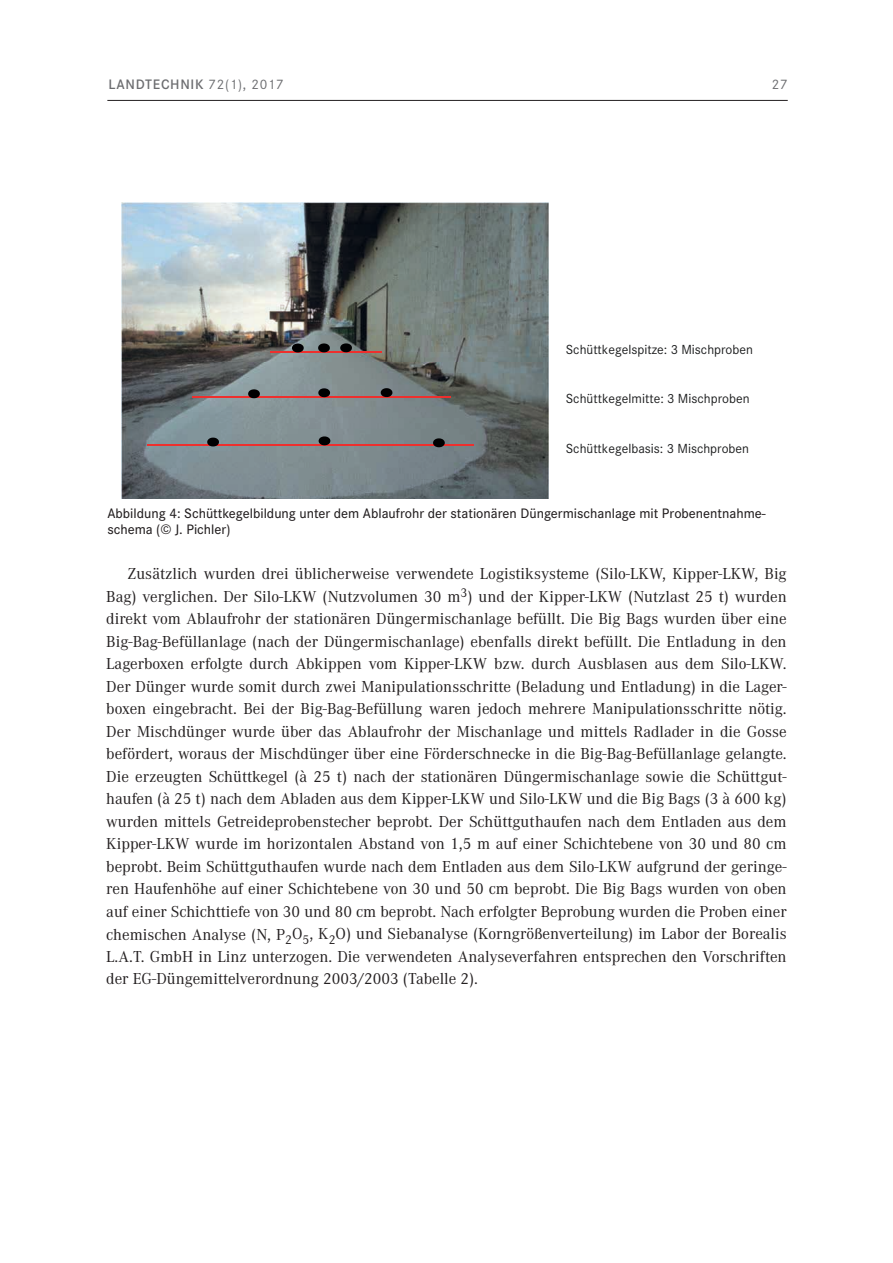
<style>
.page{position:relative;width:893px;height:1263px;background:#fff}
.page>*{position:absolute;margin:0;border:0;box-sizing:border-box;transform-origin:0 0}
.t1{font:16.5px/22.5px "Corporate A";color:#231f20;text-align:justify}
.t2{font:500 14.25px/16.5px "Corporate S";color:#231f20}
.t3{font:600 14.25px "Corporate S";letter-spacing:.05em;color:#6c6d70}
.t4{font:14.25px "Corporate S Reg 2";color:#6c6d70}
.t5{font:13.65px "Corporate S";color:#1d1e1f}
.s1{font-family:"Corporate S Reg 3";font-weight:400}
</style>
<div class="page">
<hr style="left:107px;top:100px;width:681px;height:1px;background:#231f20">
<img style="left:122px;top:202px;width:426px;height:297px">
<hr style="left:271px;top:351px;width:111px;height:1px;background:#ee2f2d">
<hr style="left:193px;top:396px;width:258px;height:1px;background:#ee2f2d">
<hr style="left:147px;top:444px;width:327px;height:1px;background:#ee2f2d">
<svg style="left:292px;top:344px;width:12px;height:8px"></svg>
<svg style="left:318px;top:343px;width:12px;height:9px"></svg>
<svg style="left:340px;top:343px;width:12px;height:9px"></svg>
<svg style="left:248px;top:389px;width:12px;height:9px"></svg>
<svg style="left:318px;top:388px;width:12px;height:9px"></svg>
<svg style="left:381px;top:388px;width:11px;height:9px"></svg>
<svg style="left:207px;top:438px;width:12px;height:8px"></svg>
<svg style="left:319px;top:436px;width:11px;height:9px"></svg>
<svg style="left:433px;top:438px;width:12px;height:9px"></svg>
<p class="t3" style="left:108px;top:76px;width:177px">LANDTECHNIK <span class="s1">72(1), 2017</span></p>
<p class="t4" style="left:772px;top:76px;width:17px">27</p>
<p class="t5" style="left:566px;top:341px;width:189px">Schüttkegelspitze: 3 Mischproben</p>
<p class="t5" style="left:566px;top:391px;width:185px">Schüttkegelmitte: 3 Mischproben</p>
<p class="t5" style="left:566px;top:441px;width:185px">Schüttkegelbasis: 3 Mischproben</p>
<p class="t2" style="left:107px;top:505px;width:660px">Abbildung 4: Schüttkegelbildung unter dem Ablaufrohr der stationären Düngermischanlage mit Probenentnahme&shy;schema (© J. Pichler)</p>
<p class="t1" style="left:106px;top:563px;width:682px;text-indent:21px">Zusätzlich wurden drei üblicherweise verwendete Logistiksysteme (Silo-LKW, Kipper-LKW, Big Bag) verglichen. Der Silo-LKW (Nutzvolumen 30 m<sup>3</sup>) und der Kipper-LKW (Nutzlast 25 t) wurden direkt vom Ablaufrohr der stationären Düngermischanlage befüllt. Die Big Bags wurden über eine Big-Bag-Befüllanlage (nach der Düngermischanlage) ebenfalls direkt befüllt. Die Entladung in den Lagerboxen erfolgte durch Abkippen vom Kipper-LKW bzw. durch Ausblasen aus dem Silo-LKW.<br>Der Dünger wurde somit durch zwei Manipulationsschritte (Beladung und Entladung) in die Lager&shy;boxen eingebracht. Bei der Big-Bag-Befüllung waren jedoch mehrere Manipulationsschritte nötig.<br>Der Mischdünger wurde über das Ablaufrohr der Mischanlage und mittels Radlader in die Gosse befördert, woraus der Mischdünger über eine Förderschnecke in die Big-Bag-Befüllanlage gelangte.<br>Die erzeugten Schüttkegel (à 25 t) nach der stationären Düngermischanlage sowie die Schüttgut&shy;haufen (à 25 t) nach dem Abladen aus dem Kipper-LKW und Silo-LKW und die Big Bags (3 à 600 kg) wurden mittels Getreideprobenstecher beprobt. Der Schüttguthaufen nach dem Entladen aus dem Kipper-LKW wurde im horizontalen Abstand von 1,5 m auf einer Schichtebene von 30 und 80 cm beprobt. Beim Schüttguthaufen wurde nach dem Entladen aus dem Silo-LKW aufgrund der geringe&shy;ren Haufenhöhe auf einer Schichtebene von 30 und 50 cm beprobt. Die Big Bags wurden von oben auf einer Schichttiefe von 30 und 80 cm beprobt. Nach erfolgter Beprobung wurden die Proben einer chemischen Analyse (N, P<sub>2</sub>O<sub>5</sub>, K<sub>2</sub>O) und Siebanalyse (Korngrößenverteilung) im Labor der Borealis L.A.T. GmbH in Linz unterzogen. Die verwendeten Analyseverfahren entsprechen den Vorschriften der EG-Düngemittelverordnung 2003/2003 (Tabelle 2).</p>
</div>
